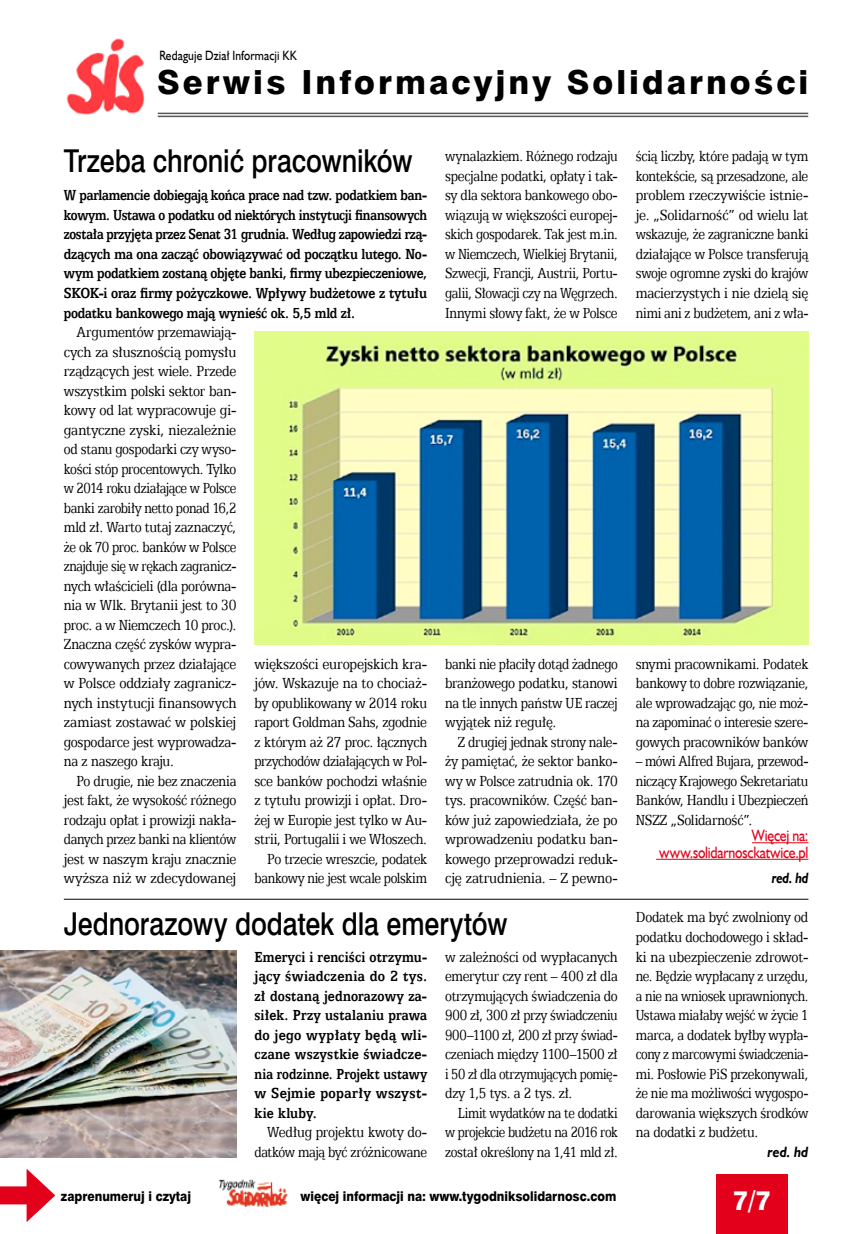
<style>
.page{position:relative;width:851px;height:1234px;background:#fff}
.page>*{position:absolute;margin:0;border:0;box-sizing:border-box;transform-origin:0 0}
.t1{font:33.3px "Swis 721 Hv EU";letter-spacing:.09em;color:#000}
.t2{font:31.5px "Swis 721 Md EU";letter-spacing:-.005em;color:#000;scale:.85 1}
.t3{font:27px "Swis 721 Hv EU";color:#fff;scale:.9 1}
.t4{font:16.5px/19.5px "Egyptian 505 EU";letter-spacing:-.02em;color:#000;text-align:justify;scale:.84 1}
.t5{font:16.5px/19.5px "Egyptian 505 EU";letter-spacing:-.02em;color:#000;text-align:justify;scale:.83 1}
.t6{font:16.5px/19.5px "Egyptian 505 EU";letter-spacing:-.02em;color:#000;text-align:justify;scale:.82 1}
.t7{font:700 16.5px/19.5px "Egyptian 505 EU";color:#000;text-align:justify;scale:.83 1}
.t8{font:16.5px/19.5px "Egyptian 505 EU";letter-spacing:-.02em;color:#000;text-align:right;scale:.86 1}
.t9{font:700 16.5px/19.5px "Egyptian 505 EU";color:#000;text-align:justify;scale:.85 1}
.t10{font:16.5px/19.5px "Egyptian 505 EU";letter-spacing:-.02em;color:#000;text-align:justify;scale:.81 1}
.t11{font:16.5px/19.5px "Egyptian 505 EU";letter-spacing:-.02em;color:#000;text-align:justify;scale:.8 1}
.t12{font:16.5px/16.5px "Humanst 521 EU";letter-spacing:-.015em;color:#e2001a;text-align:right;scale:.84 1}
.t13{font:italic 700 15px "Humanst 521 EU";letter-spacing:-.01em;color:#000;scale:.84 1}
.t14{font:italic 700 15px "Humanst 521 EU";letter-spacing:-.01em;color:#000;scale:.9 1}
.t15{font:13.5px "Swis 721 Hv EU";color:#000;scale:.9 1}
.t16{font:13.5px "Humanst 521 EU";letter-spacing:.015em;color:#000;scale:.85 1}
</style>
<div class="page">
<div style="left:716px;top:1174px;width:72px;height:59px;background:#e2001a"></div>
<img style="left:219px;top:1179px;width:69px;height:27px">
<div style="left:0;top:1186px;width:38px;height:18px;background:#e2001a"></div>
<svg style="left:27px;top:1169px;width:28px;height:52px"></svg>
<img style="left:66px;top:38px;width:80px;height:77px">
<hr style="left:158px;top:113px;width:650px;height:1px;background:#58585a">
<hr style="left:158px;top:116px;width:650px;height:1px;background:#58585a">
<hr style="left:751px;top:842px;width:57px;height:1px;background:#e2001a">
<hr style="left:656px;top:858px;width:152px;height:1px;background:#e2001a">
<img style="left:254px;top:331px;width:554px;height:313px">
<img style="left:0;top:950px;width:236px;height:207px">
<hr style="left:64px;top:898px;width:744px;height:1px;background:#000">
<p class="t16" style="left:159px;top:47px;width:163px">Redaguje Dział Informacji KK</p>
<h1 class="t1" style="left:157px;top:62px;width:652px">Serwis Informacyjny Solidarności</h1>
<h2 class="t2" style="left:64px;top:141px;width:411px">Trzeba chronić pracowników</h2>
<p class="t7" style="left:64px;top:185px;width:439px">W parlamencie dobiegają końca prace nad tzw. podatkiem ban&shy;kowym. Ustawa o podatku od niektórych instytucji finansowych została przyjęta przez Senat 31 grudnia. Według zapowiedzi rzą&shy;dzących ma ona zacząć obowiązywać od początku lutego. No&shy;wym podatkiem zostaną objęte banki, firmy ubezpieczeniowe, SKOK-i oraz firmy pożyczkowe. Wpływy budżetowe z tytułu podatku bankowego mają wynieść ok. 5,5 mld zł.</p>
<p class="t4" style="left:64px;top:322px;width:207px;text-indent:13px">Argumentów przemawiają&shy;cych za słusznością pomysłu rządzących jest wiele. Przede wszystkim polski sektor ban&shy;kowy od lat wypracowuje gi&shy;gantyczne zyski, niezależnie od stanu gospodarki czy wyso&shy;kości stóp procentowych. Tylko w 2014 roku działające w Polsce banki zarobiły netto ponad 16,2 mld zł. Warto tutaj zaznaczyć, że ok 70 proc. banków w Polsce znajduje się w rękach zagranicz&shy;nych właścicieli (dla porówna&shy;nia w Wlk. Brytanii jest to 30 proc. a w Niemczech 10 proc.).<br>Znaczna część zysków wypra&shy;cowywanych przez działające w Polsce oddziały zagranicz&shy;nych instytucji finansowych zamiast zostawać w polskiej gospodarce jest wyprowadza&shy;na z naszego kraju.</p>
<p class="t5" style="left:64px;top:770px;width:209px;text-indent:13px">Po drugie, nie bez znaczenia jest fakt, że wysokość różnego rodzaju opłat i prowizji nakła&shy;danych przez banki na klientów jest w naszym kraju znacznie wyższa niż w zdecydowanej</p>
<p class="t8" style="left:254px;top:653px;width:202px">większości europejskich kra&shy;jów. Wskazuje na to chociaż&shy;by opublikowany w 2014 roku raport Goldman Sahs, zgodnie z którym aż 27 proc. łącznych przychodów działających w Pol&shy;sce banków pochodzi właśnie z tytułu prowizji i opłat. Dro&shy;żej w Europie jest tylko w Au&shy;strii, Portugalii i we Włoszech.<br>Po trzecie wreszcie, podatek bankowy nie jest wcale polskim</p>
<p class="t6" style="left:445px;top:146px;width:212px">wynalazkiem. Różnego rodzaju specjalne podatki, opłaty i tak&shy;sy dla sektora bankowego obo&shy;wiązują w większości europej&shy;skich gospodarek. Tak jest m.in. w Niemczech, Wielkiej Brytanii, Szwecji, Francji, Austrii, Portu&shy;galii, Słowacji czy na Węgrzech.<br>Innymi słowy fakt, że w Polsce</p>
<p class="t10" style="left:445px;top:653px;width:215px">banki nie płaciły dotąd żadnego branżowego podatku, stanowi na tle innych państw UE raczej wyjątek niż regułę.</p>
<p class="t6" style="left:445px;top:731px;width:212px;text-indent:13px">Z drugiej jednak strony nale&shy;ży pamiętać, że sektor banko&shy;wy w Polsce zatrudnia ok. 170 tys. pracowników. Część ban&shy;ków już zapowiedziała, że po wprowadzeniu podatku ban&shy;kowego przeprowadzi reduk&shy;cję zatrudnienia. – Z pewno-</p>
<h2 class="t2" style="left:64px;top:904px;width:523px">Jednorazowy dodatek dla emerytów</h2>
<p class="t9" style="left:254px;top:946px;width:204px">Emeryci i renciści otrzymu&shy;jący świadczenia do 2 tys. zł dostaną jednorazowy za&shy;siłek. Przy ustalaniu prawa do jego wypłaty będą wli&shy;czane wszystkie świadcze&shy;nia rodzinne. Projekt ustawy w Sejmie poparły wszyst&shy;kie kluby.</p>
<p class="t4" style="left:254px;top:1121px;width:207px;text-align:right">Według projektu kwoty do&shy;datków mają być zróżnicowane</p>
<p class="t4" style="left:445px;top:946px;width:207px">w zależności od wypłacanych emerytur czy rent – 400 zł dla otrzymujących świadczenia do 900 zł, 300 zł przy świadczeniu 900–1100 zł, 200 zł przy świad&shy;czeniach między 1100–1500 zł i 50 zł dla otrzymujących pomię&shy;dzy 1,5 tys. a 2 tys. zł.</p>
<p class="t11" style="left:445px;top:1102px;width:217px;text-indent:13px">Limit wydatków na te dodatki w projekcie budżetu na 2016 rok został określony na 1,41 mld zł.</p>
<p class="t15" style="left:61px;top:1187px;width:146px">zaprenumeruj i czytaj</p>
<p class="t15" style="left:300px;top:1187px;width:352px">więcej informacji na: www.tygodniksolidarnosc.com</p>
<p class="t5" style="left:635px;top:146px;width:209px">ścią liczby, które padają w tym kontekście, są przesadzone, ale problem rzeczywiście istnie&shy;je. „Solidarność” od wielu lat wskazuje, że zagraniczne banki działające w Polsce transferują swoje ogromne zyski do krajów macierzystych i nie dzielą się nimi ani z budżetem, ani z wła-</p>
<p class="t4" style="left:635px;top:653px;width:207px">snymi pracownikami. Podatek bankowy to dobre rozwiązanie, ale wprowadzając go, nie moż&shy;na zapominać o interesie szere&shy;gowych pracowników banków</p>
<p class="t10" style="left:635px;top:751px;width:214px">– mówi Alfred Bujara, przewod&shy;niczący Krajowego Sekretariatu Banków, Handlu i Ubezpieczeń NSZZ „Solidarność”.</p>
<p class="t12" style="left:659px;top:827px;width:179px">Więcej na: www.solidarnosckatwice.pl</p>
<p class="t13" style="left:771px;top:868px;width:45px">red. hd</p>
<p class="t5" style="left:635px;top:907px;width:209px">Dodatek ma być zwolniony od podatku dochodowego i skład&shy;ki na ubezpieczenie zdrowot&shy;ne. Będzie wypłacany z urzędu, a nie na wniosek uprawnionych.<br>Ustawa miałaby wejść w życie 1 marca, a dodatek byłby wypła&shy;cony z marcowymi świadczenia&shy;mi. Posłowie PiS przekonywali, że nie ma możliwości wygospo&shy;darowania większych środków na dodatki z budżetu.</p>
<p class="t14" style="left:767px;top:1141px;width:47px">red. hd</p>
<h3 class="t3" style="left:733px;top:1183px;width:42px">7/7</h3>
</div>
